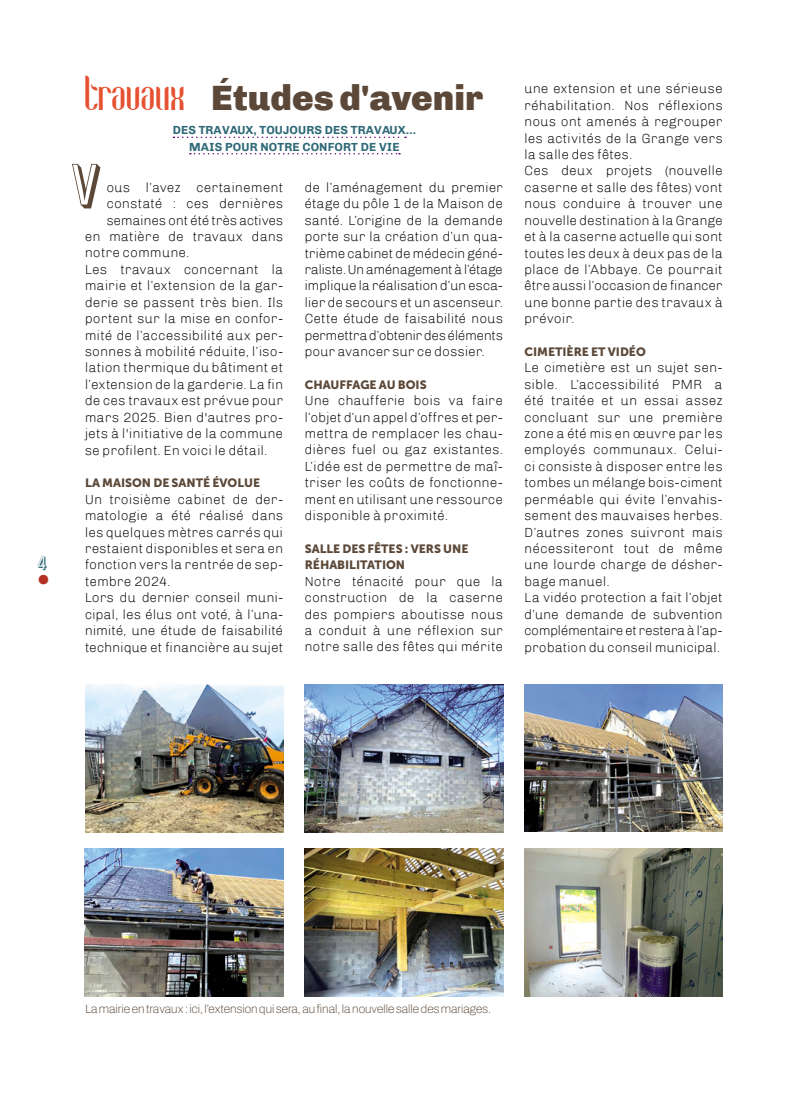
<style>
.page{position:relative;width:808px;height:1106px;background:#fff}
.page>*{position:absolute;margin:0;border:0;box-sizing:border-box;transform-origin:0 0}
.t1{font:67.5px "Forgotten Futurist Shadow";color:#5b4838}
.t2{font:900 36px "Chivo";color:#5b4838}
.t3{font:800 30px "Gill Sans MT Pro";color:#b43124}
.t4{font:21px "Forgotten Futurist Shadow";color:#2f6978}
.t5{font:300 13.5px/16.4px "Chivo";letter-spacing:.01em;color:#000}
.t6{font:300 13.5px "Chivo";letter-spacing:-.01em;color:#000}
.t7{font:12px/16.4px "Museo Sans 900";color:#5b4838}
.t8{font:100 12px "Archivo";color:#5b4838}
.t9{font:700 12px/16.4px "Chivo";letter-spacing:.01em;color:#2f6978;text-align:center}
.s1{font-family:"Coco";font-weight:700;font-size:39px;color:#e65131}
</style>
<div class="page">
<svg style="left:173px;top:137px;width:233px;height:1px"></svg>
<svg style="left:190px;top:153px;width:210px;height:1px"></svg>
<img style="left:524px;top:848px;width:199px;height:148px">
<img style="left:305px;top:684px;width:199px;height:148px">
<img style="left:524px;top:684px;width:199px;height:148px">
<img style="left:85px;top:848px;width:198px;height:148px">
<img style="left:304px;top:848px;width:199px;height:148px">
<img style="left:85px;top:684px;width:198px;height:148px">
<h3 class="t4" style="left:38px;top:554px;width:11px">4</h3>
<h3 class="t3" style="left:37px;top:556px;width:14px">.</h3>
<h2 class="t2" style="left:86px;top:76px;width:399px"><span class="s1">travaux</span> Études d'avenir</h2>
<p class="t9" style="left:173px;top:122px;width:245px">DES TRAVAUX, TOUJOURS DES TRAVAUX…<br>MAIS POUR NOTRE CONFORT DE VIE</p>
<p class="t5" style="left:107px;top:179px;width:178px">ous l’avez certainement</p>
<p class="t5" style="left:107px;top:195px;width:178px">constaté : ces dernières</p>
<p class="t6" style="left:107px;top:212px;width:178px">semaines ont été très actives</p>
<p class="t5" style="left:85px;top:228px;width:200px">en matière de travaux dans</p>
<p class="t5" style="left:85px;top:245px;width:106px">notre commune.</p>
<p class="t5" style="left:85px;top:261px;width:200px">Les travaux concernant la</p>
<p class="t5" style="left:85px;top:277px;width:200px">mairie et l’extension de la gar-</p>
<p class="t5" style="left:85px;top:294px;width:200px">derie se passent très bien. Ils</p>
<p class="t5" style="left:85px;top:310px;width:200px">portent sur la mise en confor-</p>
<p class="t5" style="left:85px;top:327px;width:200px">mité de l’accessibilité aux per-</p>
<p class="t5" style="left:85px;top:343px;width:200px">sonnes à mobilité réduite, l’iso-</p>
<p class="t5" style="left:85px;top:360px;width:200px">lation thermique du bâtiment et</p>
<p class="t5" style="left:85px;top:376px;width:200px">l’extension de la garderie. La fin</p>
<p class="t5" style="left:85px;top:392px;width:200px">de ces travaux est prévue pour</p>
<p class="t5" style="left:85px;top:409px;width:200px">mars 2025. Bien d'autres pro-</p>
<p class="t5" style="left:85px;top:425px;width:200px">jets à l'initiative de la commune</p>
<p class="t5" style="left:85px;top:442px;width:184px">se profilent. En voici le détail.</p>
<p class="t7" style="left:85px;top:475px;width:177px">LA MAISON DE SANTÉ ÉVOLUE</p>
<p class="t5" style="left:85px;top:491px;width:200px">Un troisième cabinet de der&shy;matologie a été réalisé dans les quelques mètres carrés qui restaient disponibles et sera en fonction vers la rentrée de sep&shy;tembre 2024.<br>Lors du dernier conseil muni&shy;cipal, les élus ont voté, à l’una&shy;nimité, une étude de faisabilité technique et financière au sujet</p>
<h1 class="t1" style="left:70px;top:156px;width:34px">V</h1>
<p class="t5" style="left:305px;top:179px;width:200px;text-align:justify">de l’aménagement du premier étage du pôle 1 de la Maison de santé. L’origine de la demande porte sur la création d’un qua&shy;trième cabinet de médecin géné&shy;raliste. Un aménagement à l’étage implique la réalisation d’un esca&shy;lier de secours et un ascenseur.<br>Cette étude de faisabilité nous permettra d’obtenir des éléments pour avancer sur ce dossier.</p>
<p class="t7" style="left:305px;top:376px;width:123px">CHAUFFAGE AU BOIS</p>
<p class="t5" style="left:305px;top:392px;width:200px;text-align:justify">Une chaufferie bois va faire l’objet d’un appel d’offres et per&shy;mettra de remplacer les chau&shy;dières fuel ou gaz existantes.<br>L’idée est de permettre de maî&shy;triser les coûts de fonctionne&shy;ment en utilisant une ressource disponible à proximité.</p>
<p class="t7" style="left:305px;top:540px;width:165px">SALLE DES FÊTES : VERS UNE<br>RÉHABILITATION</p>
<p class="t5" style="left:305px;top:573px;width:200px;text-align:justify">Notre ténacité pour que la construction de la caserne des pompiers aboutisse nous a conduit à une réflexion sur notre salle des fêtes qui mérite</p>
<p class="t5" style="left:524px;top:81px;width:200px">une extension et une sérieuse réhabilitation. Nos réflexions nous ont amenés à regrouper les activités de la Grange vers la salle des fêtes.<br>Ces deux projets (nouvelle caserne et salle des fêtes) vont nous conduire à trouver une nouvelle destination à la Grange et à la caserne actuelle qui sont toutes les deux à deux pas de la place de l’Abbaye. Ce pourrait être aussi l’occasion de financer une bonne partie des travaux à prévoir.</p>
<p class="t7" style="left:524px;top:343px;width:123px">CIMETIÈRE ET VIDÉO</p>
<p class="t5" style="left:524px;top:360px;width:200px">Le cimetière est un sujet sen&shy;sible. L’accessibilité PMR a été traitée et un essai assez concluant sur une première zone a été mis en œuvre par les employés communaux. Celui&shy;ci consiste à disposer entre les tombes un mélange bois-ciment perméable qui évite l’envahis&shy;sement des mauvaises herbes.<br>D’autres zones suivront mais nécessiteront tout de même une lourde charge de désher&shy;bage manuel.<br>La vidéo protection a fait l’objet d’une demande de subvention complémentaire et restera à l’ap&shy;probation du conseil municipal.</p>
<p class="t8" style="left:85px;top:999px;width:408px">La mairie en travaux : ici, l’extension qui sera, au final, la nouvelle salle des mariages.</p>
</div>
